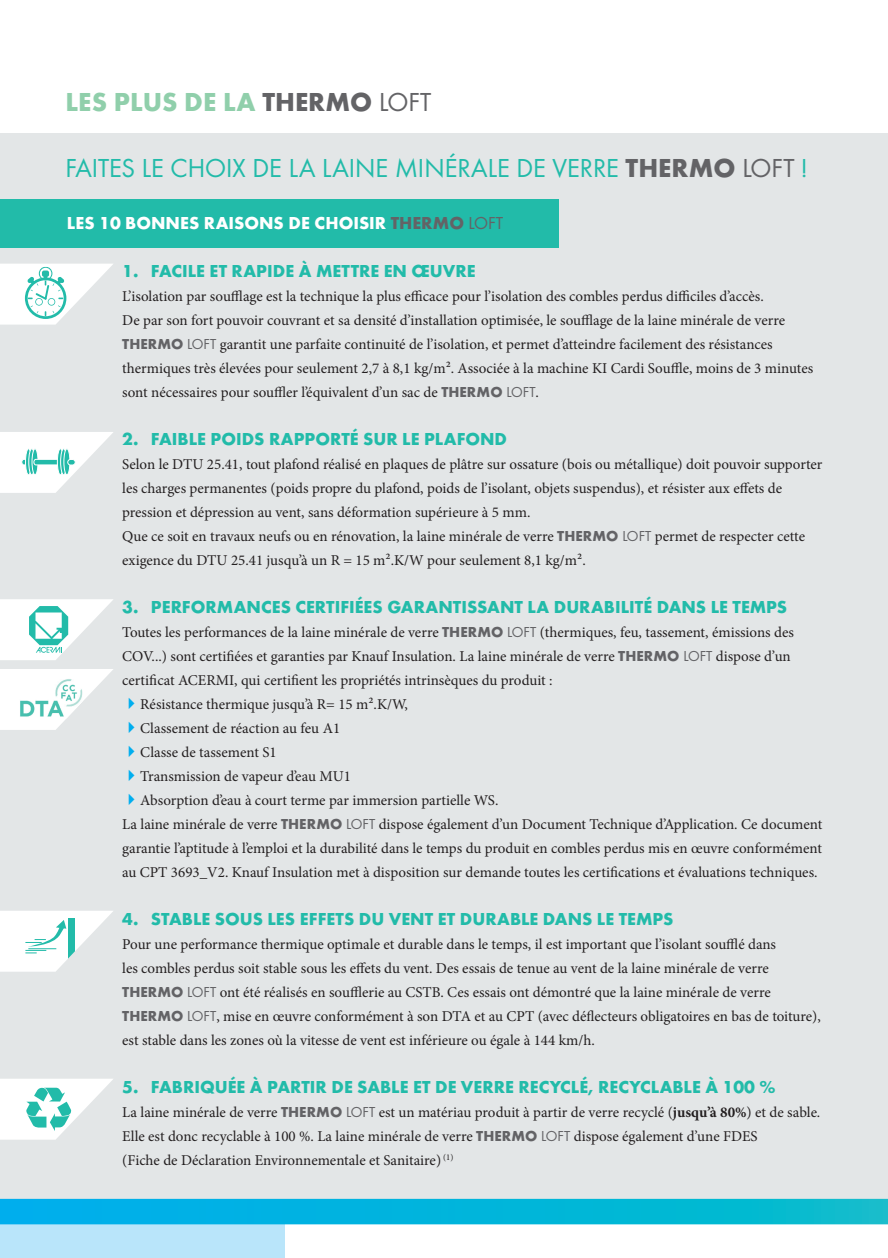
<style>
.page{position:relative;width:888px;height:1258px;background:#fff}
.page>*{position:absolute;margin:0;border:0;box-sizing:border-box;transform-origin:0 0}
.t1{font:27px "Futura Boo";color:#22bba9}
.t2{font:700 27px "Futura";color:#90cfab}
.t3{font:700 18px "Futura";color:#22bba9}
.t4{font:700 18px "Futura";color:#fff}
.t5{font:15px/24px "Minion Pro";color:#231f20}
.s1{color:#636366}
.s2{font-family:"Futura Boo";font-weight:400;color:#636366}
.s3{font-family:"Futura";font-weight:700;color:#636366}
.s4{font-family:"Futura Boo";color:#636366}
.s5{color:#00aeef}
.s6{font-weight:700}
</style>
<div class="page">
<div style="left:0;top:1224px;width:284px;height:34px;background:#b9e5fa"></div>
<div style="left:0;top:134px;width:888px;height:1084px;background:#e3e6e7"></div>
<div style="left:0;top:199px;width:559px;height:49px;background:#22bba9"></div>
<svg style="left:0;top:264px;width:113px;height:61px"></svg>
<svg style="left:0;top:432px;width:113px;height:61px"></svg>
<svg style="left:57px;top:449px;width:6px;height:26px"></svg>
<div style="left:57px;top:448px;width:7px;height:27px;border:1px solid #fff;border-radius:50%"></div>
<svg style="left:61px;top:449px;width:6px;height:26px"></svg>
<div style="left:60px;top:448px;width:7px;height:27px;border:1px solid #fff;border-radius:50%"></div>
<div style="left:64px;top:449px;width:6px;height:26px;background:#22bba9;border-radius:50%"></div>
<div style="left:64px;top:448px;width:6px;height:27px;border:1px solid #fff;border-radius:50%"></div>
<div style="left:68px;top:459px;width:7px;height:6px;background:#22bba9;border-radius:3px"></div>
<div style="left:67px;top:459px;width:9px;height:6px;border:1px solid #fff;border-radius:3px"></div>
<svg style="left:0;top:599px;width:113px;height:61px"></svg>
<svg style="left:0;top:669px;width:113px;height:61px"></svg>
<img style="left:19px;top:678px;width:64px;height:40px">
<svg style="left:0;top:911px;width:113px;height:61px"></svg>
<svg style="left:0;top:1079px;width:113px;height:61px"></svg>
<svg style="left:0;top:1199px;width:888px;height:25px;background:#02b4dc"></svg>
<h1 class="t2" style="left:66px;top:83px;width:367px">LES PLUS DE LA <span class="s1">THERMO</span> <span class="s2">LOFT</span></h1>
<h1 class="t1" style="left:66px;top:152px;width:744px">FAITES LE CHOIX DE LA LAINE MINÉRALE DE VERRE <span class="s3">THERMO</span> <span class="s1">LOFT</span> !</h1>
<p class="t4" style="left:67px;top:211px;width:438px">LES 10 BONNES RAISONS DE CHOISIR <span class="s1">THERMO</span> <span class="s2">LOFT</span></p>
<p class="t3" style="left:122px;top:259px;width:355px">1. FACILE ET RAPIDE À METTRE EN ŒUVRE</p>
<p class="t5" style="left:122px;top:285px;width:692px">L’isolation par soufflage est la technique la plus efficace pour l’isolation des combles perdus difficiles d’accès.<br>De par son fort pouvoir couvrant et sa densité d’installation optimisée, le soufflage de la laine minérale de verre <span class="s3">THERMO</span> <span class="s4">LOFT</span> garantit une parfaite continuité de l’isolation, et permet d’atteindre facilement des résistances thermiques très élevées pour seulement 2,7 à 8,1 kg/m². Associée à la machine KI Cardi Souffle, moins de 3 minutes sont nécessaires pour souffler l’équivalent d’un sac de <span class="s3">THERMO</span> <span class="s4">LOFT</span>.</p>
<p class="t3" style="left:122px;top:427px;width:386px">2. FAIBLE POIDS RAPPORTÉ SUR LE PLAFOND</p>
<p class="t5" style="left:122px;top:453px;width:702px">Selon le DTU 25.41, tout plafond réalisé en plaques de plâtre sur ossature (bois ou métallique) doit pouvoir supporter les charges permanentes (poids propre du plafond, poids de l’isolant, objets suspendus), et résister aux effets de pression et dépression au vent, sans déformation supérieure à 5 mm.<br>Que ce soit en travaux neufs ou en rénovation, la laine minérale de verre <span class="s3">THERMO</span> <span class="s4">LOFT</span> permet de respecter cette exigence du DTU 25.41 jusqu’à un R = 15 m².K/W pour seulement 8,1 kg/m².</p>
<p class="t3" style="left:122px;top:595px;width:666px">3. PERFORMANCES CERTIFIÉES GARANTISSANT LA DURABILITÉ DANS LE TEMPS</p>
<p class="t5" style="left:122px;top:621px;width:673px">Toutes les performances de la laine minérale de verre <span class="s3">THERMO</span> <span class="s4">LOFT</span> (thermiques, feu, tassement, émissions des<br>COV...) sont certifiées et garanties par Knauf Insulation. La laine minérale de verre <span class="s3">THERMO</span> <span class="s4">LOFT</span> dispose d’un certificat ACERMI, qui certifient les propriétés intrinsèques du produit :</p>
<p class="t5" style="left:122px;top:693px;width:287px"><span class="s5">✔</span>Résistance thermique jusqu’à R= 15 m².K/W,</p>
<p class="t5" style="left:122px;top:717px;width:219px"><span class="s5">✔</span>Classement de réaction au feu A1</p>
<p class="t5" style="left:122px;top:741px;width:156px"><span class="s5">✔</span>Classe de tassement S1</p>
<p class="t5" style="left:122px;top:765px;width:230px"><span class="s5">✔</span>Transmission de vapeur d’eau MU1</p>
<p class="t5" style="left:122px;top:789px;width:702px"><span class="s5">✔</span>Absorption d’eau à court terme par immersion partielle WS.<br>La laine minérale de verre <span class="s3">THERMO</span> <span class="s4">LOFT</span> dispose également d’un Document Technique d’Application. Ce document garantie l’aptitude à l’emploi et la durabilité dans le temps du produit en combles perdus mis en œuvre conformément au CPT 3693_V2. Knauf Insulation met à disposition sur demande toutes les certifications et évaluations techniques.</p>
<p class="t3" style="left:122px;top:907px;width:553px">4. STABLE SOUS LES EFFETS DU VENT ET DURABLE DANS LE TEMPS</p>
<p class="t5" style="left:122px;top:933px;width:700px">Pour une performance thermique optimale et durable dans le temps, il est important que l’isolant soufflé dans<br>les combles perdus soit stable sous les effets du vent. Des essais de tenue au vent de la laine minérale de verre <span class="s3">THERMO</span> <span class="s4">LOFT</span> ont été réalisés en soufflerie au CSTB. Ces essais ont démontré que la laine minérale de verre <span class="s3">THERMO</span> <span class="s4">LOFT</span>, mise en œuvre conformément à son DTA et au CPT (avec déflecteurs obligatoires en bas de toiture), est stable dans les zones où la vitesse de vent est inférieure ou égale à 144 km/h.</p>
<p class="t3" style="left:122px;top:1075px;width:655px">5. FABRIQUÉE À PARTIR DE SABLE ET DE VERRE RECYCLÉ, RECYCLABLE À 100 %</p>
<p class="t5" style="left:122px;top:1101px;width:700px">La laine minérale de verre <span class="s3">THERMO</span> <span class="s4">LOFT</span> est un matériau produit à partir de verre recyclé (<span class="s6">jusqu’à 80%</span>) et de sable.<br>Elle est donc recyclable à 100 %. La laine minérale de verre <span class="s3">THERMO</span> <span class="s4">LOFT</span> dispose également d’une FDES<br>(Fiche de Déclaration Environnementale et Sanitaire) <sup>(1)</sup></p>
</div>
